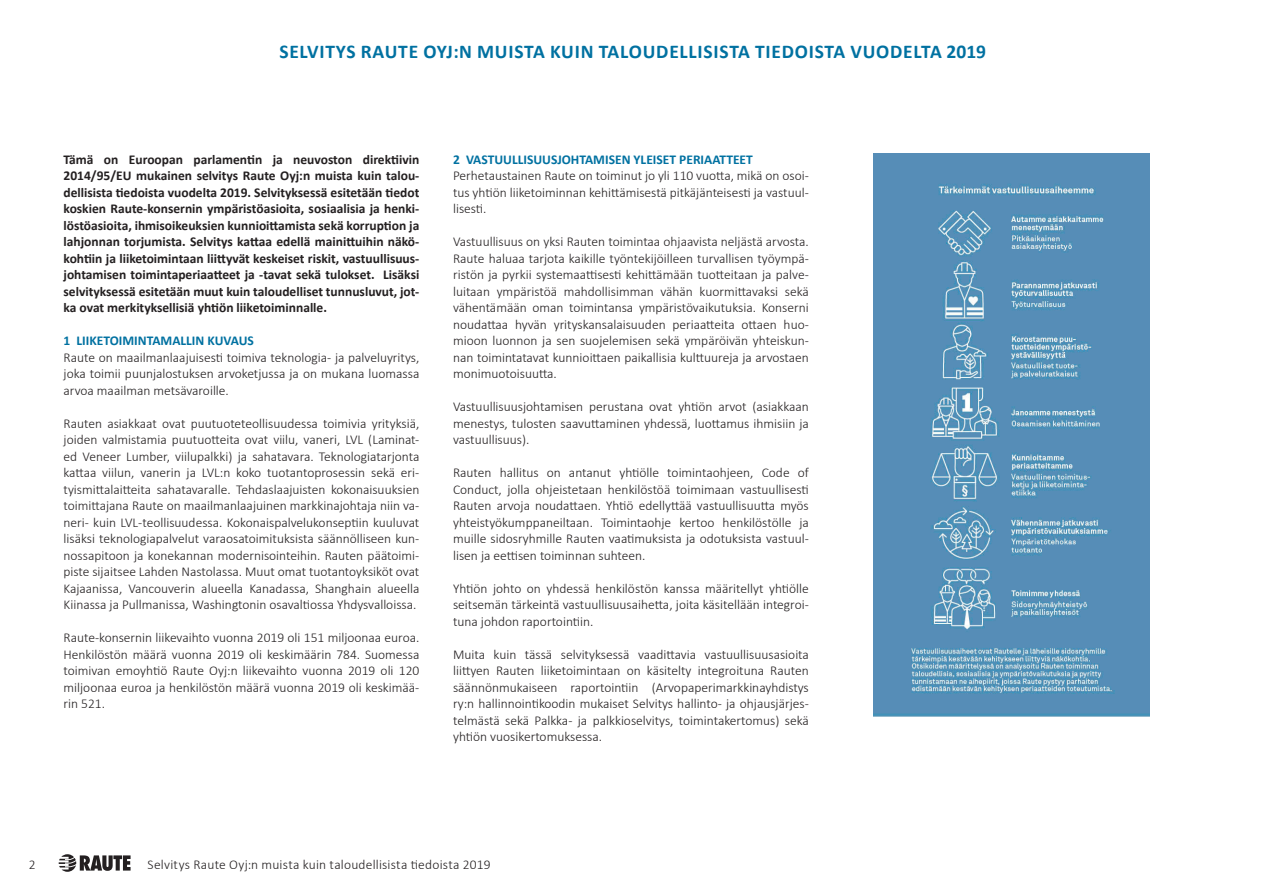
<style>
.page{position:relative;width:1263px;height:893px;background:#fff}
.page>*{position:absolute;margin:0;border:0;box-sizing:border-box;transform-origin:0 0}
.Frut_PÄÄOTS{font:700 19.5px "Calibri";letter-spacing:.04em;color:#0071a1}
.Frut_PÄÄOTS-2{font:300 13.5px/16.5px "Calibri";color:#231f20;text-align:justify}
.Frut_PÄÄOTS-3{font:700 13.5px/16.5px "Calibri";color:#231f20;text-align:justify}
.Frut_PÄÄOTS-4{font:700 13.5px "Calibri";color:#0071a1}
</style>
<div class="page">
<svg style="left:59px;top:854px;width:72px;height:18px"></svg>
<img style="left:873px;top:154px;width:276px;height:562px">
<p class="Frut_PÄÄOTS" style="left:279px;top:38px;width:708px">SELVITYS RAUTE OYJ:N MUISTA KUIN TALOUDELLISISTA TIEDOISTA VUODELTA 2019</p>
<p class="Frut_PÄÄOTS-3" style="left:64px;top:151px;width:357px">Tämä on Euroopan parlamentin ja neuvoston direktiivin 2014/95/EU mukainen selvitys Raute Oyj:n muista kuin talou&shy;dellisista tiedoista vuodelta 2019. Selvityksessä esitetään tiedot koskien Raute-konsernin ympäristöasioita, sosiaalisia ja henki&shy;löstöasioita, ihmisoikeuksien kunnioittamista sekä korruption ja lahjonnan torjumista. Selvitys kattaa edellä mainittuihin näkö&shy;kohtiin ja liiketoimintaan liittyvät keskeiset riskit, vastuullisuus&shy;johtamisen toimintaperiaatteet ja -tavat sekä tulokset. Lisäksi selvityksessä esitetään muut kuin taloudelliset tunnusluvut, jot&shy;ka ovat merkityksellisiä yhtiön liiketoiminnalle.</p>
<p class="Frut_PÄÄOTS-4" style="left:64px;top:331px;width:192px">1 LIIKETOIMINTAMALLIN KUVAUS</p>
<p class="Frut_PÄÄOTS-2" style="left:64px;top:349px;width:357px">Raute on maailmanlaajuisesti toimiva teknologia- ja palveluyritys, joka toimii puunjalostuksen arvoketjussa ja on mukana luomassa arvoa maailman metsävaroille.</p>
<p class="Frut_PÄÄOTS-2" style="left:64px;top:415px;width:357px">Rauten asiakkaat ovat puutuoteteollisuudessa toimivia yrityksiä, joiden valmistamia puutuotteita ovat viilu, vaneri, LVL (Laminat&shy;ed Veneer Lumber, viilupalkki) ja sahatavara. Teknologiatarjonta kattaa viilun, vanerin ja LVL:n koko tuotantoprosessin sekä eri&shy;tyismittalaitteita sahatavaralle. Tehdaslaajuisten kokonaisuuksien toimittajana Raute on maailmanlaajuinen markkinajohtaja niin va&shy;neri- kuin LVL-teollisuudessa. Kokonaispalvelukonseptiin kuuluvat lisäksi teknologiapalvelut varaosatoimituksista säännölliseen kun&shy;nossapitoon ja konekannan modernisointeihin. Rauten päätoimi&shy;piste sijaitsee Lahden Nastolassa. Muut omat tuotantoyksiköt ovat Kajaanissa, Vancouverin alueella Kanadassa, Shanghain alueella Kiinassa ja Pullmanissa, Washingtonin osavaltiossa Yhdysvalloissa.</p>
<p class="Frut_PÄÄOTS-2" style="left:64px;top:629px;width:357px">Raute-konsernin liikevaihto vuonna 2019 oli 151 miljoonaa euroa.<br>Henkilöstön määrä vuonna 2019 oli keskimäärin 784. Suomessa toimivan emoyhtiö Raute Oyj:n liikevaihto vuonna 2019 oli 120 miljoonaa euroa ja henkilöstön määrä vuonna 2019 oli keskimää&shy;rin 521.</p>
<p class="Frut_PÄÄOTS-4" style="left:453px;top:150px;width:301px">2 VASTUULLISUUSJOHTAMISEN YLEISET PERIAATTEET</p>
<p class="Frut_PÄÄOTS-2" style="left:453px;top:167px;width:357px">Perhetaustainen Raute on toiminut jo yli 110 vuotta, mikä on osoi&shy;tus yhtiön liiketoiminnan kehittämisestä pitkäjänteisesti ja vastuul&shy;lisesti.</p>
<p class="Frut_PÄÄOTS-2" style="left:453px;top:233px;width:357px">Vastuullisuus on yksi Rauten toimintaa ohjaavista neljästä arvosta.<br>Raute haluaa tarjota kaikille työntekijöilleen turvallisen työympä&shy;ristön ja pyrkii systemaattisesti kehittämään tuotteitaan ja palve&shy;luitaan ympäristöä mahdollisimman vähän kuormittavaksi sekä vähentämään oman toimintansa ympäristövaikutuksia. Konserni noudattaa hyvän yrityskansalaisuuden periaatteita ottaen huo&shy;mioon luonnon ja sen suojelemisen sekä ympäröivän yhteiskun&shy;nan toimintatavat kunnioittaen paikallisia kulttuureja ja arvostaen monimuotoisuutta.</p>
<p class="Frut_PÄÄOTS-2" style="left:453px;top:398px;width:357px">Vastuullisuusjohtamisen perustana ovat yhtiön arvot (asiakkaan menestys, tulosten saavuttaminen yhdessä, luottamus ihmisiin ja vastuullisuus).</p>
<p class="Frut_PÄÄOTS-2" style="left:453px;top:464px;width:357px">Rauten hallitus on antanut yhtiölle toimintaohjeen, Code of Conduct, jolla ohjeistetaan henkilöstöä toimimaan vastuullisesti Rauten arvoja noudattaen. Yhtiö edellyttää vastuullisuutta myös yhteistyökumppaneiltaan. Toimintaohje kertoo henkilöstölle ja muille sidosryhmille Rauten vaatimuksista ja odotuksista vastuul&shy;lisen ja eettisen toiminnan suhteen.</p>
<p class="Frut_PÄÄOTS-2" style="left:453px;top:580px;width:357px">Yhtiön johto on yhdessä henkilöstön kanssa määritellyt yhtiölle seitsemän tärkeintä vastuullisuusaihetta, joita käsitellään integroi&shy;tuna johdon raportointiin.</p>
<p class="Frut_PÄÄOTS-2" style="left:453px;top:646px;width:357px">Muita kuin tässä selvityksessä vaadittavia vastuullisuusasioita liittyen Rauten liiketoimintaan on käsitelty integroituna Rauten säännönmukaiseen raportointiin (Arvopaperimarkkinayhdistys ry:n hallinnointikoodin mukaiset Selvitys hallinto- ja ohjausjärjes&shy;telmästä sekä Palkka- ja palkkioselvitys, toimintakertomus) sekä yhtiön vuosikertomuksessa.</p>
<p class="Frut_PÄÄOTS-2" style="left:29px;top:856px;width:8px">2</p>
<p class="Frut_PÄÄOTS-2" style="left:148px;top:856px;width:345px">Selvitys Raute Oyj:n muista kuin taloudellisista tiedoista 2019</p>
</div>
